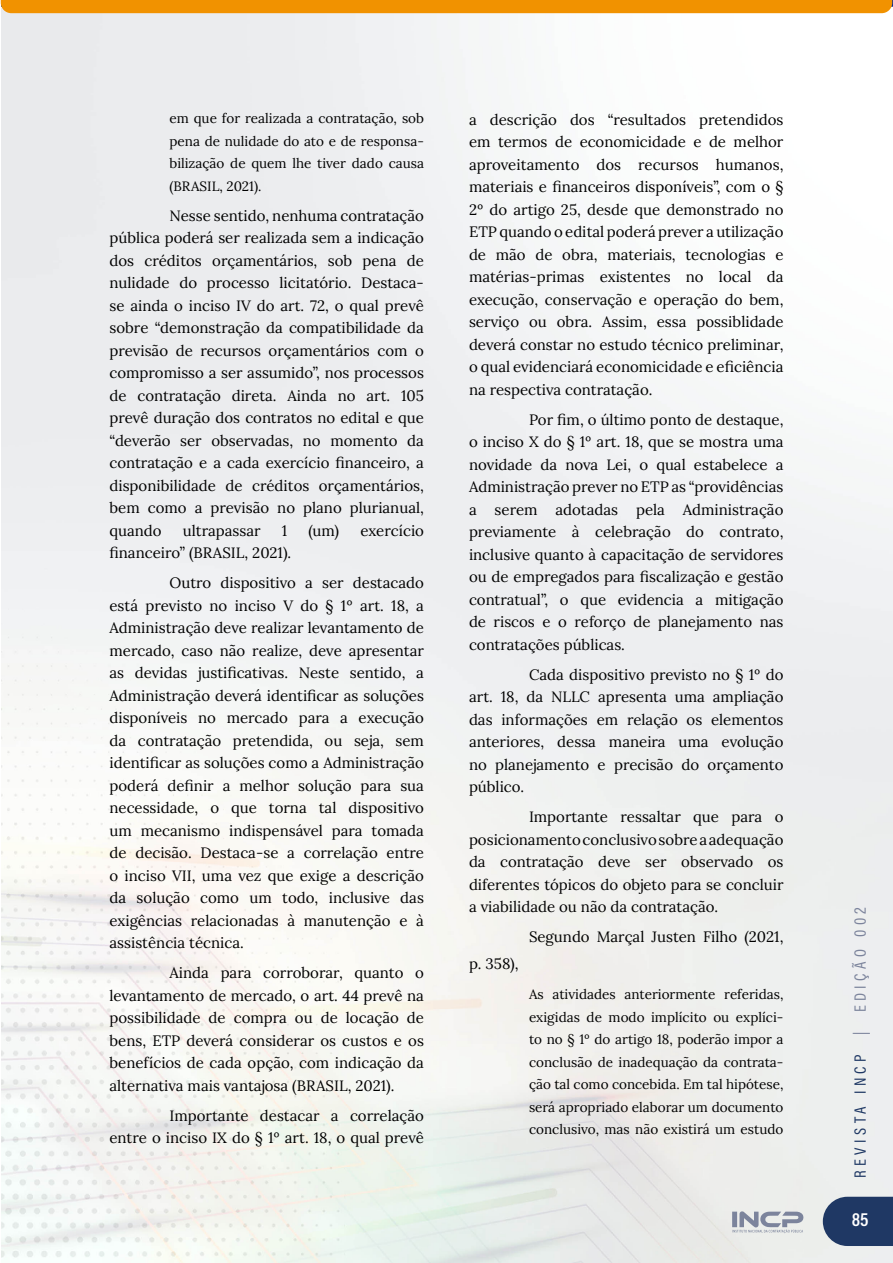
<style>
.page{position:relative;width:893px;height:1263px;background:#fff}
.page>*{position:absolute;margin:0;border:0;box-sizing:border-box;transform-origin:0 0}
.t1{font:19.35px "Acumin Variable Concept";color:#fff}
.t2{font:16.5px "Acumin Variable Concept";letter-spacing:.265em;color:#1f3864}
.t3{font:15px/22.5px "Lora";color:#000;text-align:justify}
.t4{font:13.5px/22.5px "Lora";color:#000;text-align:justify}
.s1{color:#7c849c}
</style>
<div class="page">
<img style="left:1px;top:0;width:892px;height:1263px">
<svg style="left:823px;top:1197px;width:70px;height:49px;background:#2d456d"></svg>
<div style="left:1px;top:0;width:891px;height:13px;background:#f19200"></div>
<svg style="left:732px;top:1211px;width:72px;height:22px;background:#babec7"></svg>
<p class="t4" style="left:170px;top:106px;width:256px">em que for realizada a contratação, sob pena de nulidade do ato e de responsa&shy;bilização de quem lhe tiver dado causa (BRASIL, 2021).</p>
<p class="t3" style="left:110px;top:203px;width:316px;text-indent:60px">Nesse sentido, nenhuma contratação pública poderá ser realizada sem a indicação dos créditos orçamentários, sob pena de nulidade do processo licitatório. Destaca&shy;se ainda o inciso IV do art. 72, o qual prevê sobre “demonstração da compatibilidade da previsão de recursos orçamentários com o compromisso a ser assumido”, nos processos de contratação direta. Ainda no art. 105 prevê duração dos contratos no edital e que “deverão ser observadas, no momento da contratação e a cada exercício financeiro, a disponibilidade de créditos orçamentários, bem como a previsão no plano plurianual, quando</p>
<p class="t3" style="left:183px;top:518px;width:79px">ultrapassar</p>
<p class="t3" style="left:282px;top:518px;width:7px">1</p>
<p class="t3" style="left:308px;top:518px;width:32px">(um)</p>
<p class="t3" style="left:360px;top:518px;width:65px">exercício</p>
<p class="t3" style="left:170px;top:537px;width:256px;line-height:30px;text-indent:-60px">financeiro” (BRASIL, 2021).<br>Outro dispositivo a ser destacado</p>
<p class="t3" style="left:110px;top:593px;width:316px">está previsto no inciso V do § 1º art. 18, a Administração deve realizar levantamento de mercado, caso não realize, deve apresentar as devidas justificativas. Neste sentido, a Administração deverá identificar as soluções disponíveis no mercado para a execução da contratação pretendida, ou seja, sem identificar as soluções como a Administração poderá definir a melhor solução para sua necessidade, o que torna tal dispositivo um mecanismo indispensável para tomada de decisão. Destaca-se a correlação entre o inciso VII, uma vez que exige a descrição da solução como um todo, inclusive das exigências relacionadas à manutenção e à assistência técnica.</p>
<p class="t3" style="left:110px;top:961px;width:316px;text-indent:60px">Ainda para corroborar, quanto o levantamento de mercado, o art. 44 prevê na possibilidade de compra ou de locação de bens, ETP deverá considerar os custos e os benefícios de cada opção, com indicação da alternativa mais vantajosa (BRASIL, 2021).</p>
<p class="t3" style="left:110px;top:1103px;width:316px;text-align:right">Importante destacar a correlação<br>entre o inciso IX do § 1º art. 18, o qual prevê</p>
<p class="t3" style="left:469px;top:107px;width:316px">a descrição dos “resultados pretendidos em termos de economicidade e de melhor aproveitamento dos recursos humanos, materiais e financeiros disponíveis”, com o § 2º do artigo 25, desde que demonstrado no ETP quando o edital poderá prever a utilização de mão de obra, materiais, tecnologias e matérias-primas existentes no local da execução, conservação e operação do bem, serviço ou obra. Assim, essa possiblidade deverá constar no estudo técnico preliminar, o qual evidenciará economicidade e eficiência na respectiva contratação.</p>
<p class="t3" style="left:469px;top:407px;width:316px;text-indent:60px">Por fim, o último ponto de destaque, o inciso X do § 1º art. 18, que se mostra uma novidade da nova Lei, o qual estabelece a Administração prever no ETP as “providências a serem adotadas pela Administração previamente à celebração do contrato, inclusive quanto à capacitação de servidores ou de empregados para fiscalização e gestão contratual”, o que evidencia a mitigação de riscos e o reforço de planejamento nas contratações públicas.</p>
<p class="t3" style="left:469px;top:662px;width:316px;text-indent:60px">Cada dispositivo previsto no § 1º do art. 18, da NLLC apresenta uma ampliação das informações em relação os elementos anteriores, dessa maneira uma evolução no planejamento e precisão do orçamento público.</p>
<p class="t3" style="left:469px;top:805px;width:316px;text-indent:60px">Importante ressaltar que para o posicionamento conclusivo sobre a adequação da contratação deve ser observado os diferentes tópicos do objeto para se concluir a viabilidade ou não da contratação.</p>
<p class="t3" style="left:529px;top:925px;width:256px">Segundo Marçal Justen Filho (2021,</p>
<p class="t3" style="left:469px;top:952px;width:51px">p. 358),</p>
<p class="t4" style="left:529px;top:982px;width:256px">As atividades anteriormente referidas, exigidas de modo implícito ou explíci&shy;to no § 1º do artigo 18, poderão impor a conclusão de inadequação da contrata&shy;ção tal como concebida. Em tal hipótese, será apropriado elaborar um documento conclusivo, mas não existirá um estudo</p>
<p class="t2" style="left:849px;top:1178px;width:272px;rotate:-90deg">REVISTA INCP <span class="s1">| EDIÇÃO 002</span></p>
<p class="t1" style="left:852px;top:1205px;width:18px">85</p>
</div>
